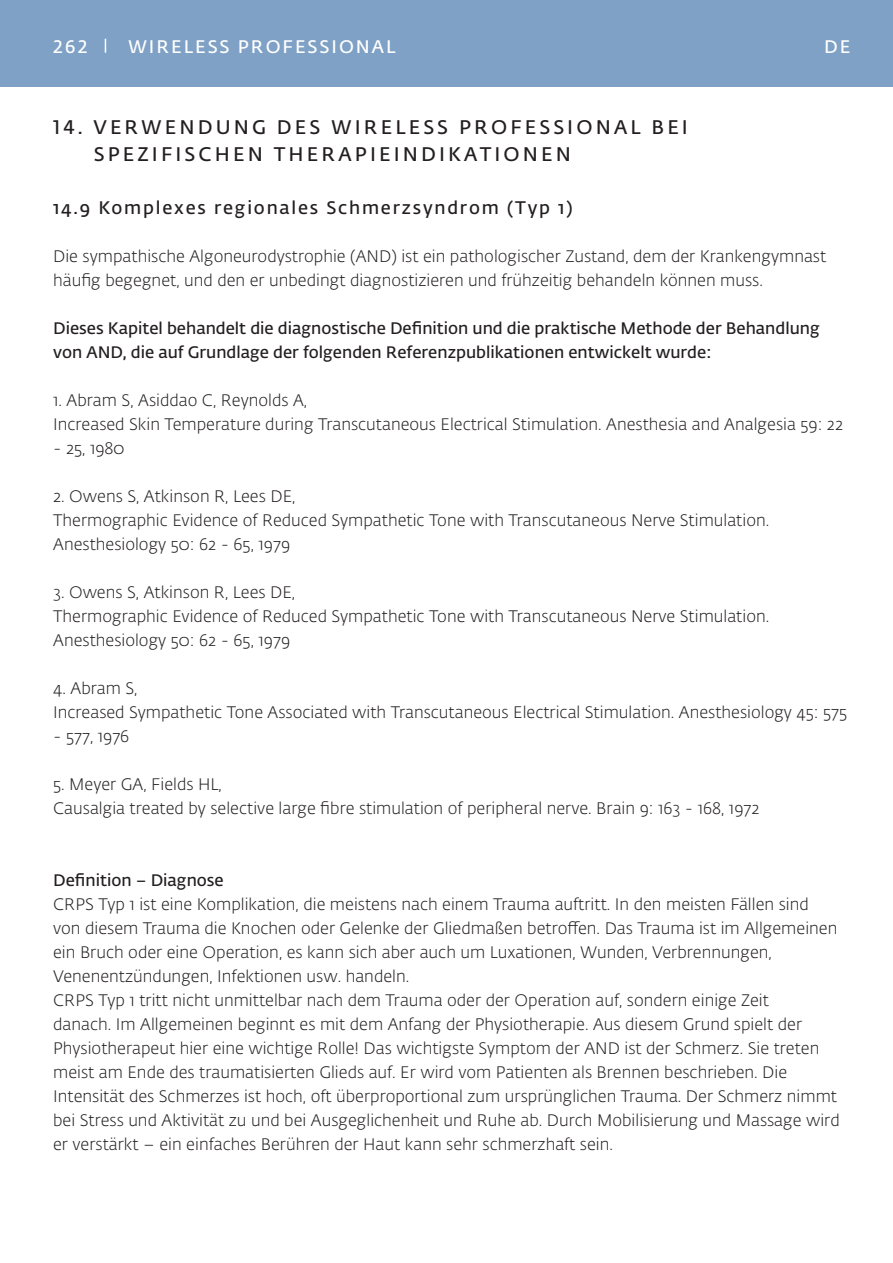
<style>
.page{position:relative;width:893px;height:1263px;background:#fff}
.page>*{position:absolute;margin:0;border:0;box-sizing:border-box;transform-origin:0 0}
.t1{font:600 19.5px/27px "Fedra Sans Alt Pro";letter-spacing:.16em;color:#231f20}
.Subtitle{font:600 18px "Fedra Sans Alt Pro";letter-spacing:.1em;color:#231f20}
.t2{font:600 18px "Fedra Sans Alt Pro";letter-spacing:.11em;color:#fff}
.Basic_Body{font:300 16.5px/24px "Fedra Sans Alt Pro";color:#231f20}
.Basic_Body-2{font:600 16.5px/24px "Fedra Sans Alt Pro";color:#231f20}
</style>
<div class="page">
<div style="left:0;top:0;width:893px;height:87px;background:#7fa1c5"></div>
<svg style="left:105px;top:39px;width:1px;height:14px"></svg>
<p class="t2" style="left:53px;top:33px;width:36px">262</p>
<p class="t2" style="left:128px;top:33px;width:269px">WIRELESS PROFESSIONAL</p>
<p class="t2" style="left:824px;top:34px;width:28px">DE</p>
<p class="t1" style="left:94px;top:113px;width:596px;text-indent:-40px">14. VERWENDUNG DES WIRELESS PROFESSIONAL BEI<br>SPEZIFISCHEN THERAPIEINDIKATIONEN</p>
<p class="Subtitle" style="left:53px;top:194px;width:521px">14.9 Komplexes regionales Schmerzsyndrom (Typ 1)</p>
<p class="Basic_Body" style="left:53px;top:243px;width:775px">Die sympathische Algoneurodystrophie (AND) ist ein pathologischer Zustand, dem der Krankengymnast häufig begegnet, und den er unbedingt diagnostizieren und frühzeitig behandeln können muss.</p>
<p class="Basic_Body-2" style="left:53px;top:315px;width:768px">Dieses Kapitel behandelt die diagnostische Definition und die praktische Methode der Behandlung von AN D, die auf Grundlage der folgenden Referenzpublikationen entwickelt wurde:</p>
<p class="Basic_Body" style="left:53px;top:387px;width:256px">1. Abram S, Asiddao C, Reynolds A,</p>
<p class="Basic_Body" style="left:53px;top:411px;width:791px">Increased Skin Temperature during Transcutaneous Electrical Stimulation. Anesthesia and Analgesia 59: 22</p>
<p class="Basic_Body" style="left:53px;top:435px;width:73px">- 25, 1980</p>
<p class="Basic_Body" style="left:53px;top:483px;width:244px">2. Owens S, Atkinson R, Lees DE,</p>
<p class="Basic_Body" style="left:53px;top:507px;width:718px">Thermographic Evidence of Reduced Sympathetic Tone with Transcutaneous Nerve Stimulation.<br>Anesthesiology 50: 62 - 65, 1979</p>
<p class="Basic_Body" style="left:53px;top:579px;width:244px">3. Owens S, Atkinson R, Lees DE,</p>
<p class="Basic_Body" style="left:53px;top:603px;width:718px">Thermographic Evidence of Reduced Sympathetic Tone with Transcutaneous Nerve Stimulation.<br>Anesthesiology 50: 62 - 65, 1979</p>
<p class="Basic_Body" style="left:53px;top:675px;width:86px">4. Abram S,</p>
<p class="Basic_Body" style="left:53px;top:699px;width:796px">Increased Sympathetic Tone Associated with Transcutaneous Electrical Stimulation. Anesthesiology 45: 575</p>
<p class="Basic_Body" style="left:53px;top:723px;width:78px">- 577, 1976</p>
<p class="Basic_Body" style="left:53px;top:771px;width:170px">5. Meyer GA, Fields HL,</p>
<p class="Basic_Body" style="left:53px;top:795px;width:708px">Causalgia treated by selective large fibre stimulation of peripheral nerve. Brain 9: 163 - 168, 1972</p>
<p class="Basic_Body-2" style="left:53px;top:867px;width:172px">Definition – Diagnose</p>
<p class="Basic_Body" style="left:53px;top:891px;width:786px">CRPS Typ 1 ist eine Komplikation, die meistens nach einem Trauma auftritt. In den meisten Fällen sind von diesem Trauma die Knochen oder Gelenke der Gliedmaßen betroffen. Das Trauma ist im Allgemeinen ein Bruch oder eine Operation, es kann sich aber auch um Luxationen, Wunden, Verbrennungen, Venenentzündungen, Infektionen usw. handeln.</p>
<p class="Basic_Body" style="left:53px;top:987px;width:788px">CRPS Typ 1 tritt nicht unmittelbar nach dem Trauma oder der Operation auf, sondern einige Zeit<br>danach. Im Allgemeinen beginnt es mit dem Anfang der Physiotherapie. Aus diesem Grund spielt der Physiotherapeut hier eine wichtige Rolle! Das wichtigste Symptom der AND ist der Schmerz. Sie treten meist am Ende des traumatisierten Glieds auf. Er wird vom Patienten als Brennen beschrieben. Die Intensität des Schmerzes ist hoch, oft überproportional zum ursprünglichen Trauma. Der Schmerz nimmt bei Stress und Aktivität zu und bei Ausgeglichenheit und Ruhe ab. Durch Mobilisierung und Massage wird er verstärkt – ein einfaches Berühren der Haut kann sehr schmerzhaft sein.</p>
</div>
